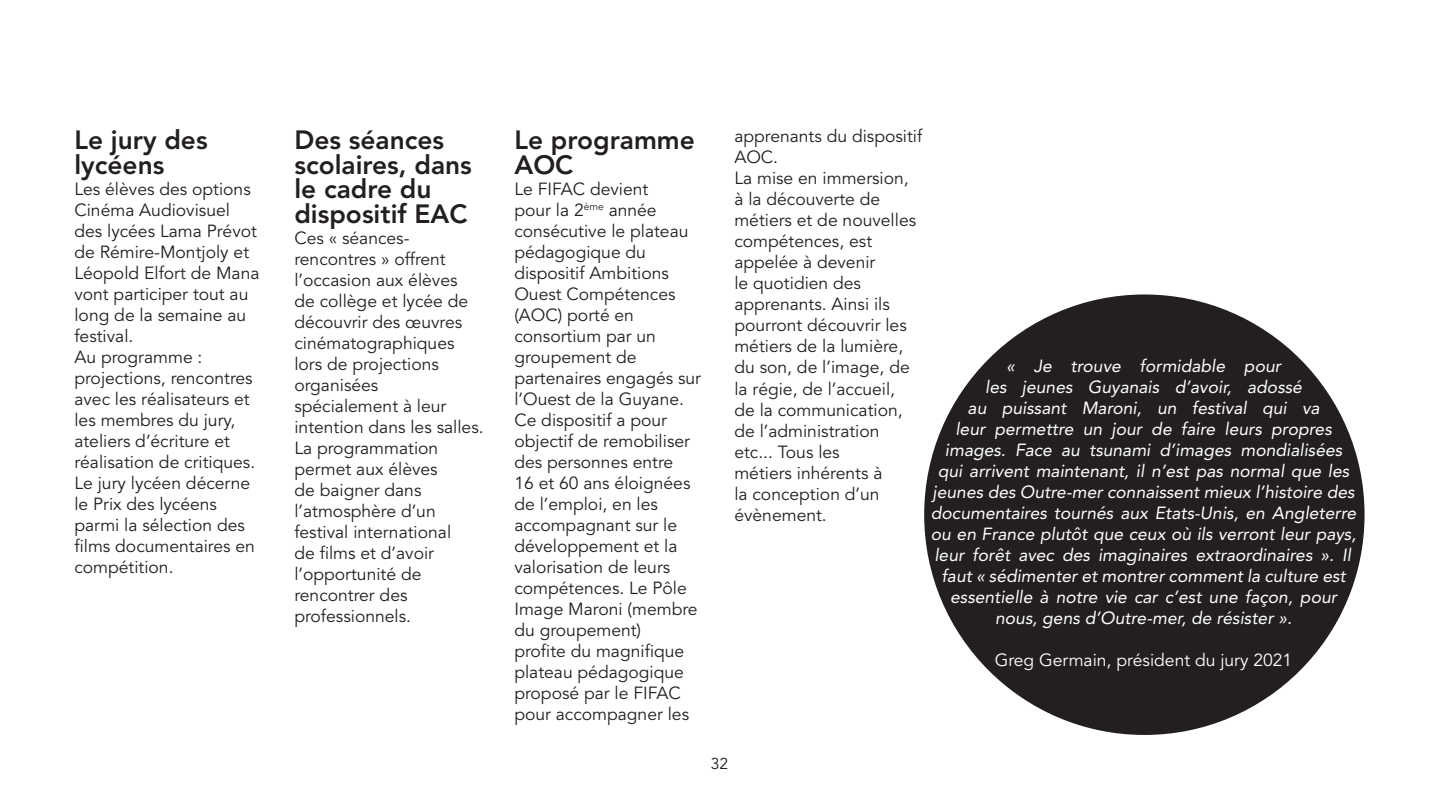
<style>
.page{position:relative;width:1439px;height:809px;background:#fff}
.page>*{position:absolute;margin:0;border:0;box-sizing:border-box;transform-origin:0 0}
.t1{font:800 26.25px/24.5px "Avenir";color:#231f20}
.t2{font:17.5px/21px "Avenir";color:#231f20}
.t3{font:italic 17.5px/21px "Avenir";color:#fff;text-align:center}
.t4{font:17.5px "Avenir";color:#fff}
.t5{font:15.75px "Avenir";color:#231f20}
</style>
<div class="page">
<div style="left:925px;top:295px;width:438px;height:439px;background:#231f20;border-radius:50%"></div>
<h1 class="t1" style="left:74px;top:128px;width:135px">Le jury des lycéens</h1>
<p class="t2" style="left:74px;top:178px;width:187px">Les élèves des options<br>Cinéma Audiovisuel des lycées Lama Prévot de Rémire-Montjoly et<br>Léopold Elfort de Mana vont participer tout au long de la semaine au festival.<br>Au programme : projections, rencontres avec les réalisateurs et les membres du jury, ateliers d’écriture et réalisation de critiques.<br>Le jury lycéen décerne le Prix des lycéens parmi la sélection des films documentaires en compétition.</p>
<h1 class="t1" style="left:294px;top:128px;width:179px">Des séances scolaires, dans le cadre du dispositif EAC</h1>
<p class="t2" style="left:294px;top:227px;width:191px">Ces « séances&shy;rencontres » offrent l’occasion aux élèves<br>de collège et lycée de découvrir des œuvres cinématographiques lors de projections organisées spécialement à leur intention dans les salles.<br>La programmation permet aux élèves<br>de baigner dans l’atmosphère d’un festival international<br>de films et d’avoir l’opportunité de rencontrer des professionnels.</p>
<h1 class="t1" style="left:514px;top:128px;width:182px">Le programme<br>AOC</h1>
<p class="t2" style="left:514px;top:178px;width:188px">Le FIFAC devient<br>pour la 2<sup>ème</sup> année consécutive le plateau pédagogique du dispositif Ambitions<br>Ouest Compétences (AOC) porté en consortium par un groupement de partenaires engagés sur l’Ouest de la Guyane.<br>Ce dispositif a pour objectif de remobiliser des personnes entre<br>16 et 60 ans éloignées de l’emploi, en les accompagnant sur le développement et la valorisation de leurs compétences. Le Pôle<br>Image Maroni (membre du groupement)<br>profite du magnifique plateau pédagogique proposé par le FIFAC pour accompagner les</p>
<p class="t2" style="left:734px;top:126px;width:189px">apprenants du dispositif<br>AOC.<br>La mise en immersion,<br>à la découverte de métiers et de nouvelles compétences, est appelée à devenir<br>le quotidien des apprenants. Ainsi ils pourront découvrir les métiers de la lumière, du son, de l’image, de la régie, de l’accueil,<br>de la communication, de l’administration etc... Tous les<br>métiers inhérents à<br>la conception d’un évènement.</p>
<p class="t3" style="left:931px;top:356px;width:427px">« Je trouve formidable pour<br>les jeunes Guyanais d’avoir, adossé<br>au puissant Maroni, un festival qui va<br>leur permettre un jour de faire leurs propres images. Face au tsunami d’images mondialisées qui arrivent maintenant, il n’est pas normal que les jeunes des Outre-mer connaissent mieux l’histoire des documentaires tournés aux Etats-Unis, en Angleterre ou en France plutôt que ceux où ils verront leur pays, leur forêt avec des imaginaires extraordinaires ». Il faut « sédimenter et montrer comment la culture est essentielle à notre vie car c’est une façon, pour nous, gens d’Outre-mer, de résister ».</p>
<p class="t4" style="left:995px;top:650px;width:299px">Greg Germain, président du jury 2021</p>
<p class="t5" style="left:711px;top:754px;width:19px">32</p>
</div>
